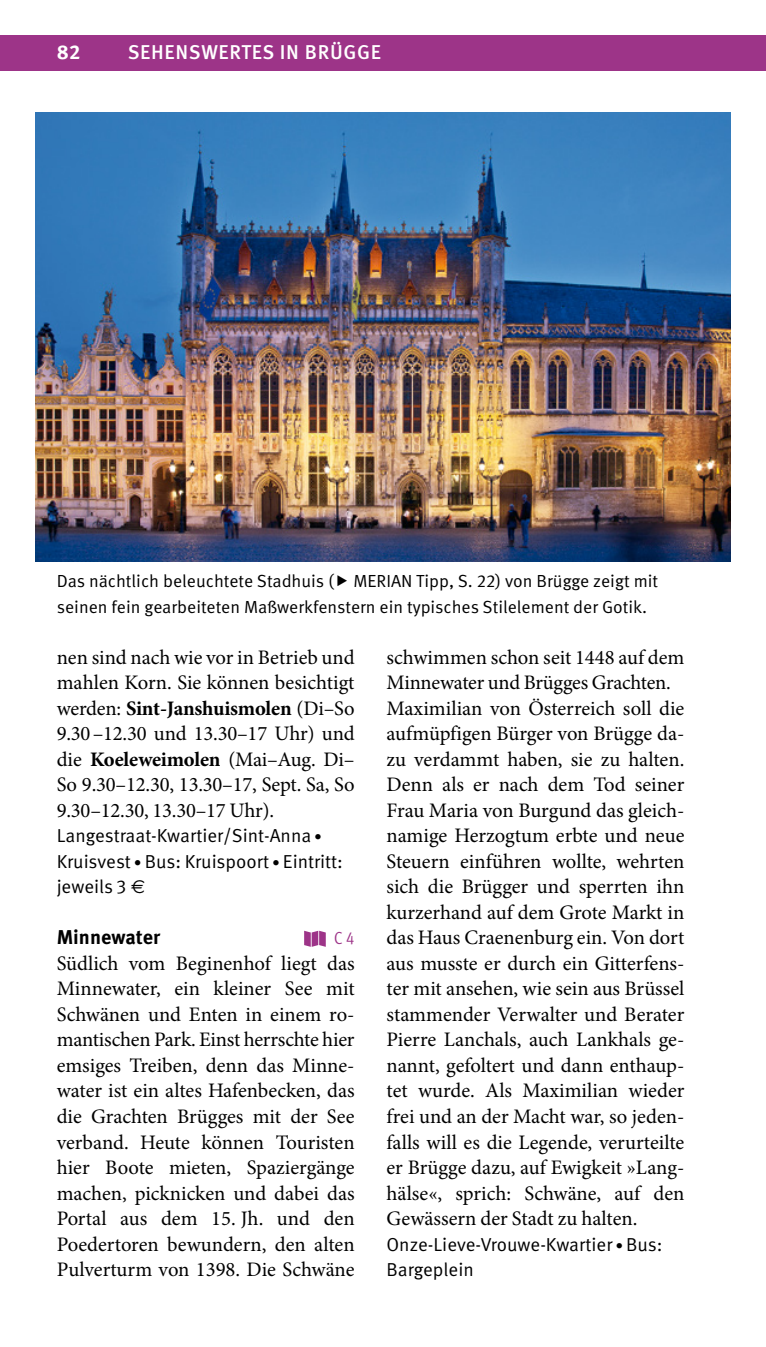
<style>
.page{position:relative;width:766px;height:1347px;background:#fff}
.page>*{position:absolute;margin:0;border:0;box-sizing:border-box;transform-origin:0 0}
.t1{font:20.5px/25.5px "Minion Pro";color:#000;text-align:justify}
.t2{font:500 20px "Meta Pro";letter-spacing:.035em;color:#fff}
.t3{font:700 20px "Meta Pro";color:#000}
.t4{font:700 20px "Meta Pro";color:#fff}
.t5{font:18.75px/25.5px "Meta Pro Norm";color:#000}
.t6{font:17.5px/25.5px "Meta Pro Norm";color:#000}
.t7{font:17.5px "Meta OT Cond Norm";color:#9d3488}
.s1{font-weight:700}
.s2{font-size:15px}
.s3{font-family:"Euro Sans"}
</style>
<div class="page">
<div style="left:0;top:35px;width:765px;height:36px;background:#9d3488"></div>
<svg style="left:304px;top:930px;width:22px;height:16px"></svg>
<img style="left:35px;top:113px;width:695px;height:448px">
<p class="t4" style="left:57px;top:37px;width:25px">82</p>
<p class="t2" style="left:128px;top:37px;width:255px">SEHENSWERTES IN BRÜGGE</p>
<p class="t6" style="left:57px;top:567px;width:602px">Das nächtlich beleuchtete Stadhuis ( MERIAN Tipp, S. 22) von Brügge zeigt mit seinen fein gearbeiteten Maßwerkfenstern ein typisches Stilelement der Gotik.</p>
<p class="t1" style="left:57px;top:644px;width:299px">nen sind nach wie vor in Betrieb und mahlen Korn. Sie können besichtigt werden: <span class="s1">Sint-Janshuismolen</span> (Di–So 9.30–12.30 und 13.30–17 Uhr) und die <span class="s1">Koeleweimolen</span> (Mai–Aug. Di– So 9.30–12.30, 13.30–17, Sept. Sa, So 9.30–12.30, 13.30–17 Uhr).</p>
<p class="t5" style="left:57px;top:821px;width:287px">Langestraat-Kwartier/Sint-Anna <span class="s2">•<br></span>Kruisvest <span class="s2">•</span> Bus: Kruispoort <span class="s2">•</span> Eintritt: jeweils 3 <span class="s3">€</span></p>
<p class="t3" style="left:57px;top:921px;width:105px">Minnewater</p>
<p class="t7" style="left:334px;top:927px;width:22px">C 4</p>
<p class="t1" style="left:57px;top:950px;width:299px">Südlich vom Beginenhof liegt das Minnewater, ein kleiner See mit Schwänen und Enten in einem ro&shy;mantischen Park. Einst herrschte hier emsiges Treiben, denn das Minne&shy;water ist ein altes Hafenbecken, das die Grachten Brügges mit der See verband. Heute können Touristen hier Boote mieten, Spaziergänge machen, picknicken und dabei das Portal aus dem 15. Jh. und den Poedertoren bewundern, den alten Pulverturm von 1398. Die Schwäne</p>
<p class="t1" style="left:386px;top:644px;width:299px;text-align:left">schwimmen schon seit 1448 auf dem Minnewater und Brügges Grachten.<br>Maximilian von Österreich soll die aufmüpfigen Bürger von Brügge da&shy;zu verdammt haben, sie zu halten.<br>Denn als er nach dem Tod seiner Frau Maria von Burgund das gleich&shy;namige Herzogtum erbte und neue Steuern einführen wollte, wehrten sich die Brügger und sperrten ihn kurzerhand auf dem Grote Markt in das Haus Craenenburg ein. Von dort aus musste er durch ein Gitterfens&shy;ter mit ansehen, wie sein aus Brüssel stammender Verwalter und Berater Pierre Lanchals, auch Lankhals ge&shy;nannt, gefoltert und dann enthaup&shy;tet wurde. Als Maximilian wieder frei und an der Macht war, so jeden&shy;falls will es die Legende, verurteilte er Brügge dazu, auf Ewigkeit »Lang&shy;hälse«, sprich: Schwäne, auf den Gewässern der Stadt zu halten.</p>
<p class="t5" style="left:386px;top:1230px;width:277px">Onze-Lieve-Vrouwe-Kwartier <span class="s2">•</span> Bus:<br>Bargeplein</p>
</div>
